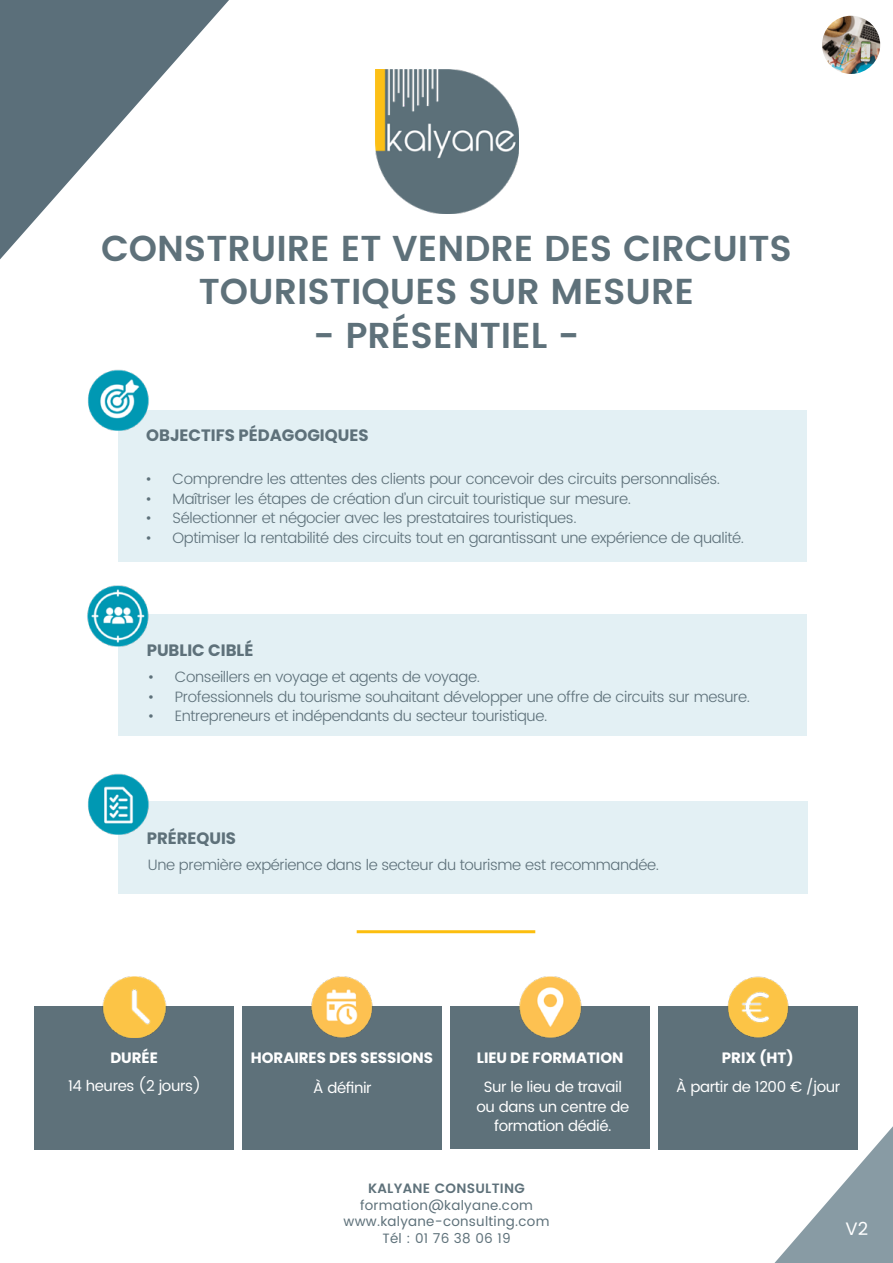
<style>
.page{position:relative;width:893px;height:1263px;background:#fff}
.page>*{position:absolute;margin:0;border:0;box-sizing:border-box;transform-origin:0 0}
.t1{font:600 36px/43.2px "Poppins";color:#5e717a;text-align:center}
.t2{font:18px "Poppins";color:#fff}
.t3{font:700 16.5px "Poppins";color:#5e717a}
.t4{font:300 15px "Poppins";letter-spacing:-.025em;color:#5e717a}
.t5{font:15px/19.5px "Poppins";letter-spacing:-.025em;color:#fff;text-align:center}
.t6{font:700 15px "Poppins";color:#fff}
.t7{font:13.5px/16.5px "Poppins";letter-spacing:.02em;color:#5e717a;text-align:center}
.t8{font:600 13.5px "Poppins";letter-spacing:.02em;color:#5e717a}
</style>
<div class="page">
<svg style="left:0;top:0;width:229px;height:259px"></svg>
<svg style="left:774px;top:1126px;width:119px;height:137px"></svg>
<img style="left:822px;top:16px;width:58px;height:58px;border-radius:29px">
<hr style="left:357px;top:930px;width:178px;height:3px;background:#fcbe0e">
<img style="left:375px;top:70px;width:144px;height:143px">
<div style="left:118px;top:410px;width:689px;height:151px;background:#e3f0f4"></div>
<img style="left:88px;top:369px;width:61px;height:61px">
<div style="left:118px;top:614px;width:689px;height:122px;background:#e3f0f4"></div>
<img style="left:87px;top:585px;width:62px;height:62px">
<div style="left:118px;top:802px;width:690px;height:92px;background:#e3f0f4"></div>
<img style="left:88px;top:773px;width:63px;height:61px">
<div style="left:35px;top:1006px;width:199px;height:144px;background:#5e717a"></div>
<img style="left:102px;top:976px;width:65px;height:61px">
<div style="left:243px;top:1006px;width:199px;height:144px;background:#5e717a"></div>
<img style="left:311px;top:976px;width:62px;height:61px">
<div style="left:451px;top:1006px;width:199px;height:143px;background:#5e717a"></div>
<img style="left:519px;top:976px;width:63px;height:61px">
<div style="left:658px;top:1006px;width:199px;height:144px;background:#5e717a"></div>
<img style="left:727px;top:976px;width:62px;height:61px">
<h1 class="t1" style="left:101px;top:228px;width:692px">CONSTRUIRE ET VENDRE DES CIRCUITS<br>TOURISTIQUES SUR MESURE</h1>
<h1 class="t1" style="left:314px;top:315px;width:267px">- PRÉSENTIEL -</h1>
<p class="t3" style="left:146px;top:425px;width:224px">OBJECTIFS PÉDAGOGIQUES</p>
<p class="t4" style="left:146px;top:468px;width:576px">• Comprendre les attentes des clients pour concevoir des circuits personnalisés.</p>
<p class="t4" style="left:146px;top:488px;width:487px">• Maîtriser les étapes de création d’un circuit touristique sur mesure.</p>
<p class="t4" style="left:146px;top:507px;width:432px">• Sélectionner et négocier avec les prestataires touristiques.</p>
<p class="t4" style="left:146px;top:527px;width:600px">• Optimiser la rentabilité des circuits tout en garantissant une expérience de qualité.</p>
<p class="t3" style="left:147px;top:641px;width:108px">PUBLIC CIBLÉ</p>
<p class="t4" style="left:148px;top:666px;width:334px">• Conseillers en voyage et agents de voyage.</p>
<p class="t4" style="left:148px;top:686px;width:604px">• Professionnels du tourisme souhaitant développer une offre de circuits sur mesure.</p>
<p class="t4" style="left:148px;top:705px;width:401px">• Entrepreneurs et indépendants du secteur touristique.</p>
<p class="t3" style="left:147px;top:828px;width:91px">PRÉREQUIS</p>
<p class="t4" style="left:148px;top:854px;width:513px">Une première expérience dans le secteur du tourisme est recommandée.</p>
<p class="t6" style="left:110px;top:1049px;width:49px">DURÉE</p>
<p class="t5" style="left:68px;top:1077px;width:135px">14 heures (2 jours)</p>
<p class="t6" style="left:251px;top:1049px;width:184px">HORAIRES DES SESSIONS</p>
<p class="t6" style="left:477px;top:1049px;width:148px">LIEU DE FORMATION</p>
<p class="t6" style="left:722px;top:1049px;width:73px">PRIX (HT)</p>
<p class="t5" style="left:313px;top:1079px;width:60px">À définir</p>
<p class="t5" style="left:476px;top:1078px;width:154px">Sur le lieu de travail ou dans un centre de formation dédié.</p>
<p class="t5" style="left:676px;top:1078px;width:166px">À partir de 1200 € /jour</p>
<p class="t8" style="left:368px;top:1178px;width:158px">KALYANE CONSULTING</p>
<p class="t7" style="left:344px;top:1197px;width:207px">formation@kalyane.com www.kalyane-consulting.com<br>Tél : 01 76 38 06 19</p>
<p class="t2" style="left:845px;top:1216px;width:24px">V2</p>
</div>
